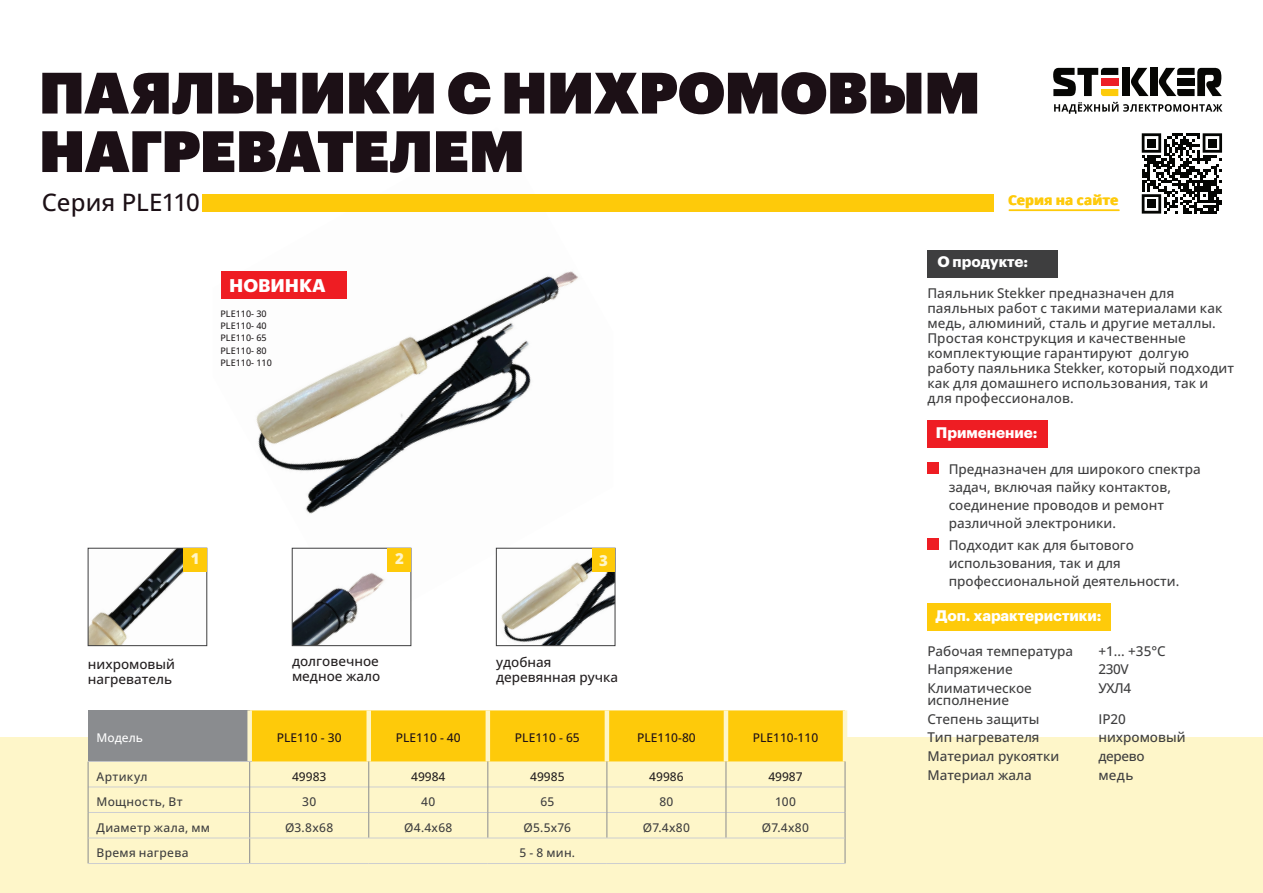
<style>
.page{position:relative;width:1263px;height:893px;background:#fff}
.page>*{position:absolute;margin:0;border:0;box-sizing:border-box;transform-origin:0 0}
.t1{font:57px/58.5px "Graphik LCG Super";letter-spacing:-.01em;color:#1c1016}
.t2{font:500 24px "Open Sans";letter-spacing:-.005em;color:#1c1016}
.t3{font:700 18px "Graphik LCG";letter-spacing:.005em;color:#fff}
.t4{font:700 15px "Graphik LCG";color:#fff}
.t5{font:800 15px "Open Sans";color:#fef6c9}
.t6{font:500 13.5px/15px "Open Sans";color:#3e3e3f}
.t7{font:500 13.5px/15px "Open Sans";color:#231f20}
.t8{font:700 13.5px "Open Sans";letter-spacing:.025em;color:#feca0a}
.t9{font:500 12px "Open Sans";letter-spacing:.025em;color:#3e3e3f}
.t10{font:500 12px "Open Sans";color:#1e1117}
.t11{font:500 12px "Open Sans";color:#231f20}
.t12{font:500 12px "Open Sans";color:#fff}
.t13{font:500 9px/12.1px "Open Sans";color:#231f20}
</style>
<div class="page">
<svg style="left:1053px;top:68px;width:65px;height:28px"></svg>
<div style="left:1150px;top:68px;width:8px;height:28px;background:#060604"></div>
<svg style="left:1159px;top:68px;width:63px;height:28px"></svg>
<div style="left:1122px;top:68px;width:8px;height:28px;background:#060604"></div>
<svg style="left:1131px;top:68px;width:17px;height:28px"></svg>
<svg style="left:1054px;top:102px;width:168px;height:12px"></svg>
<div style="left:0;top:738px;width:1263px;height:155px;background:#fef6c9"></div>
<img style="left:213px;top:211px;width:400px;height:420px">
<svg style="left:1142px;top:133px;width:80px;height:81px"></svg>
<div style="left:1147px;top:139px;width:8px;height:8px;background:#040503"></div>
<div style="left:1208px;top:139px;width:8px;height:8px;background:#040503"></div>
<div style="left:1147px;top:200px;width:8px;height:8px;background:#040503"></div>
<img style="left:90px;top:550px;width:115px;height:94px">
<div style="left:88px;top:548px;width:119px;height:98px;border:1px solid #3e3e3f"></div>
<div style="left:184px;top:548px;width:23px;height:23px;background:#feca0a"></div>
<img style="left:294px;top:550px;width:115px;height:94px">
<div style="left:292px;top:548px;width:119px;height:98px;border:1px solid #3e3e3f"></div>
<div style="left:388px;top:548px;width:23px;height:23px;background:#feca0a"></div>
<div style="left:927px;top:603px;width:184px;height:28px;background:#feca0a"></div>
<div style="left:88px;top:710px;width:162px;height:51px;background:#8a8c8f"></div>
<div style="left:247px;top:710px;width:5px;height:51px;background:#fef6c9"></div>
<hr style="left:843px;top:710px;width:4px;height:51px;background:#fef6c9">
<hr style="left:88px;top:787px;width:161px;height:1px;background:#cdced0">
<hr style="left:88px;top:812px;width:161px;height:1px;background:#cdced0">
<svg style="left:88px;top:762px;width:1px;height:101px"></svg>
<svg style="left:249px;top:710px;width:597px;height:153px"></svg>
<hr style="left:88px;top:838px;width:162px;height:1px;background:#cdced0">
<hr style="left:250px;top:838px;width:119px;height:1px;background:#cdced0">
<hr style="left:369px;top:838px;width:119px;height:1px;background:#cdced0">
<hr style="left:488px;top:838px;width:119px;height:1px;background:#cdced0">
<hr style="left:607px;top:838px;width:119px;height:1px;background:#cdced0">
<hr style="left:726px;top:838px;width:119px;height:1px;background:#cdced0">
<hr style="left:88px;top:863px;width:162px;height:1px;background:#cdced0">
<hr style="left:250px;top:863px;width:119px;height:1px;background:#cdced0">
<hr style="left:369px;top:863px;width:119px;height:1px;background:#cdced0">
<hr style="left:488px;top:863px;width:119px;height:1px;background:#cdced0">
<hr style="left:607px;top:863px;width:119px;height:1px;background:#cdced0">
<hr style="left:726px;top:863px;width:119px;height:1px;background:#cdced0">
<hr style="left:88px;top:761px;width:164px;height:1px;background:#c5c6c8">
<div style="left:202px;top:194px;width:792px;height:17px;background:#feca0a"></div>
<hr style="left:1009px;top:210px;width:110px;height:1px;background:#feca0a">
<img style="left:498px;top:550px;width:115px;height:94px">
<div style="left:496px;top:548px;width:119px;height:98px;border:1px solid #3e3e3f"></div>
<div style="left:593px;top:548px;width:22px;height:23px;background:#feca0a"></div>
<div style="left:221px;top:271px;width:126px;height:28px;background:#ee1d23"></div>
<div style="left:927px;top:420px;width:121px;height:28px;background:#ee1d23"></div>
<div style="left:927px;top:250px;width:131px;height:28px;background:#3e3e3f"></div>
<div style="left:927px;top:463px;width:11px;height:11px;background:#ee1d23"></div>
<div style="left:927px;top:539px;width:11px;height:11px;background:#ee1d23"></div>
<h1 class="t1" style="left:39px;top:58px;width:943px">ПАЯЛЬНИКИ С НИХРОМОВЫМ<br>НАГРЕВАТЕЛЕМ</h1>
<h2 class="t2" style="left:42px;top:186px;width:160px">Серия PLE110</h2>
<p class="t8" style="left:1008px;top:190px;width:112px">Серия на сайте</p>
<h3 class="t3" style="left:229px;top:271px;width:98px">НОВИНКА</h3>
<p class="t13" style="left:220px;top:308px;width:53px">PLE110- 30<br>PLE110- 40<br>PLE110- 65<br>PLE110- 80<br>PLE110- 110</p>
<p class="t5" style="left:191px;top:547px;width:10px">1</p>
<p class="t5" style="left:395px;top:547px;width:10px">2</p>
<p class="t7" style="left:88px;top:656px;width:89px">нихромовый нагреватель</p>
<p class="t7" style="left:292px;top:654px;width:90px">долговечное медное жало</p>
<p class="t5" style="left:599px;top:549px;width:10px">3</p>
<p class="t7" style="left:496px;top:655px;width:124px">удобная деревянная ручка</p>
<p class="t12" style="left:97px;top:730px;width:48px">Модель</p>
<p class="t10" style="left:277px;top:730px;width:66px">PLE110 - 30</p>
<p class="t10" style="left:396px;top:730px;width:66px">PLE110 - 40</p>
<p class="t10" style="left:515px;top:730px;width:66px">PLE110 - 65</p>
<p class="t10" style="left:637px;top:730px;width:60px">PLE110-80</p>
<p class="t10" style="left:753px;top:730px;width:67px">PLE110-110</p>
<p class="t9" style="left:97px;top:768px;width:52px">Артикул</p>
<p class="t11" style="left:292px;top:768px;width:36px">49983</p>
<p class="t11" style="left:411px;top:768px;width:36px">49984</p>
<p class="t11" style="left:530px;top:768px;width:36px">49985</p>
<p class="t11" style="left:649px;top:768px;width:36px">49986</p>
<p class="t11" style="left:768px;top:768px;width:36px">49987</p>
<p class="t9" style="left:97px;top:793px;width:88px">Мощность, Вт</p>
<p class="t9" style="left:302px;top:793px;width:16px">30</p>
<p class="t9" style="left:421px;top:793px;width:16px">40</p>
<p class="t9" style="left:540px;top:793px;width:15px">65</p>
<p class="t9" style="left:659px;top:793px;width:16px">80</p>
<p class="t9" style="left:775px;top:793px;width:22px">100</p>
<p class="t9" style="left:97px;top:819px;width:115px">Диаметр жала, мм</p>
<p class="t9" style="left:285px;top:819px;width:50px">Ø3.8х68</p>
<p class="t9" style="left:404px;top:819px;width:50px">Ø4.4х68</p>
<p class="t9" style="left:524px;top:819px;width:49px">Ø5.5х76</p>
<p class="t9" style="left:643px;top:819px;width:49px">Ø7.4х80</p>
<p class="t9" style="left:762px;top:819px;width:49px">Ø7.4х80</p>
<p class="t9" style="left:97px;top:845px;width:94px">Время нагрева</p>
<p class="t9" style="left:520px;top:845px;width:57px">5 - 8 мин.</p>
<p class="t4" style="left:937px;top:250px;width:92px">О продукте:</p>
<p class="t6" style="left:927px;top:285px;width:308px">Паяльник Stekker предназначен для паяльных работ с такими материалами как медь, алюминий, сталь и другие металлы.<br>Простая конструкция и качественные комплектующие гарантируют долгую работу паяльника Stekker, который подходит как для домашнего использования, так и для профессионалов.</p>
<p class="t4" style="left:936px;top:421px;width:103px">Применение:</p>
<p class="t6" style="left:949px;top:459px;width:254px;line-height:18px">Предназначен для широкого спектра задач, включая пайку контактов, соединение проводов и ремонт различной электроники.</p>
<p class="t6" style="left:949px;top:536px;width:232px;line-height:18px">Подходит как для бытового использования, так и для профессиональной деятельности.</p>
<p class="t4" style="left:936px;top:604px;width:167px">Доп. характеристики:</p>
<p class="t6" style="left:927px;top:643px;width:147px">Рабочая температура</p>
<p class="t6" style="left:1098px;top:643px;width:69px">+1... +35°С</p>
<p class="t6" style="left:927px;top:662px;width:87px">Напряжение</p>
<p class="t6" style="left:1098px;top:662px;width:32px">230V</p>
<p class="t6" style="left:927px;top:682px;width:106px;line-height:12px">Климатическое исполнение</p>
<p class="t6" style="left:1098px;top:680px;width:34px">УХЛ4</p>
<p class="t6" style="left:927px;top:711px;width:114px">Степень защиты</p>
<p class="t6" style="left:1098px;top:711px;width:29px">IP20</p>
<p class="t6" style="left:927px;top:730px;width:114px">Тип нагревателя</p>
<p class="t6" style="left:1098px;top:730px;width:89px">нихромовый</p>
<p class="t6" style="left:927px;top:748px;width:133px">Материал рукоятки</p>
<p class="t6" style="left:1098px;top:748px;width:48px">дерево</p>
<p class="t6" style="left:927px;top:767px;width:106px">Материал жала</p>
<p class="t6" style="left:1098px;top:767px;width:37px">медь</p>
</div>
